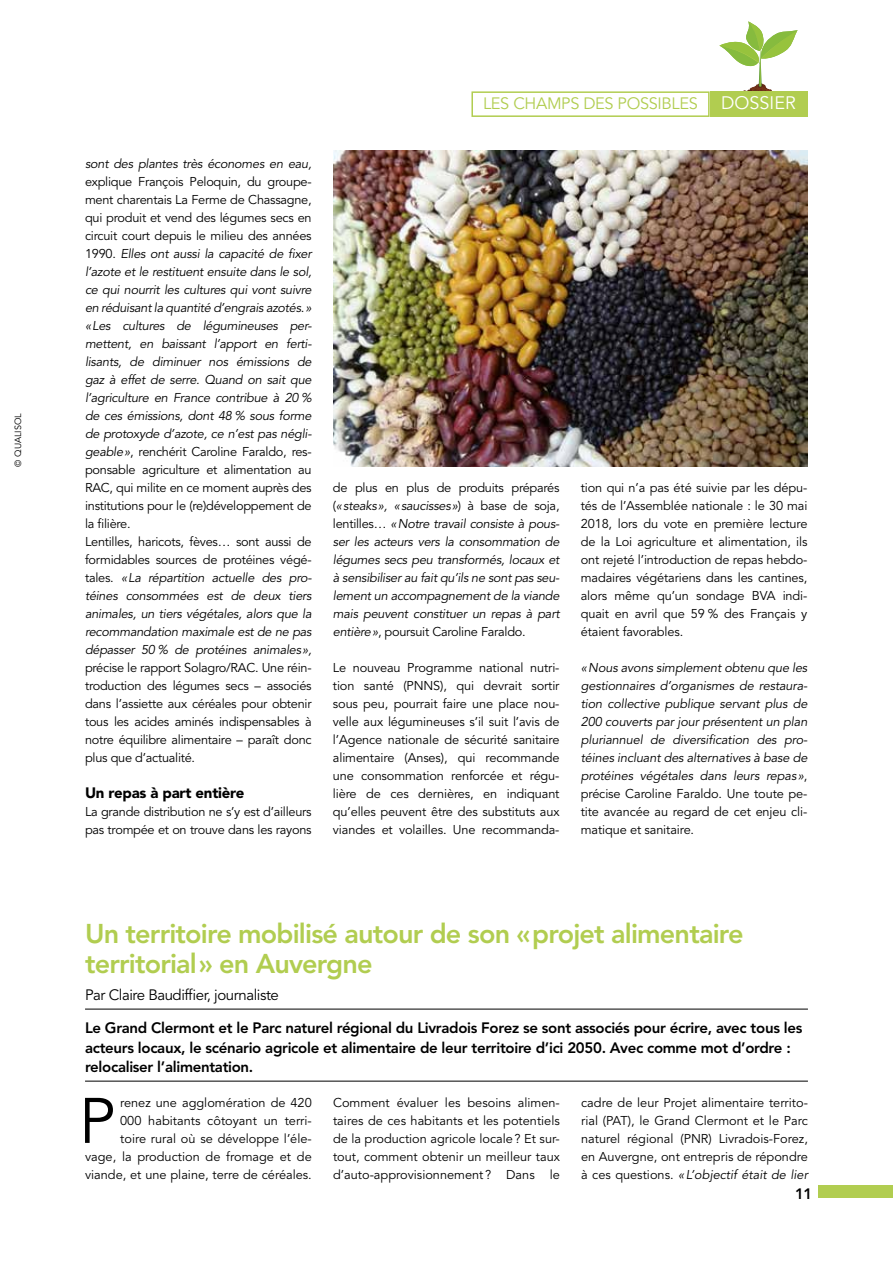
<style>
.page{position:relative;width:893px;height:1263px;background:#fff}
.page>*{position:absolute;margin:0;border:0;box-sizing:border-box;transform-origin:0 0}
.t1{font:63.6px "Avenir LT Std";color:#000}
.t2{font:800 27px/30px "Avenir LT Std";letter-spacing:-.03em;color:#b1cd50}
.t3{font:18px "Avenir LT Std";color:#fff}
.t4{font:16.35px "Avenir LT Std";letter-spacing:-.02em;color:#b1cd50}
.t5{font:800 15px/19.5px "Avenir LT Std";letter-spacing:-.02em;color:#000}
.t6{font:15px "Avenir LT Std";letter-spacing:-.03em;color:#000}
.t7{font:900 15px "Avenir LT Std";letter-spacing:-.015em;color:#000}
.t8{font:italic 12.75px/18px "Avenir LT Std";letter-spacing:-.02em;color:#000;text-align:justify}
.t9{font:12.75px/18px "Avenir LT Std";letter-spacing:-.01em;color:#000;text-align:justify}
.t10{font:9px "Avenir LT Std";color:#000}
.s1{font-style:normal}
.s2{font-style:italic}
</style>
<div class="page">
<svg style="left:719px;top:21px;width:79px;height:70px"></svg>
<div style="left:819px;top:1185px;width:74px;height:13px;background:#b1cd50"></div>
<img style="left:333px;top:150px;width:474px;height:317px">
<hr style="left:85px;top:1081px;width:723px;height:1px;background:#000">
<hr style="left:85px;top:1009px;width:723px;height:1px;background:#000">
<div style="left:471px;top:91px;width:239px;height:26px;border:2px solid #b1cd50"></div>
<div style="left:710px;top:91px;width:97px;height:26px;background:#b1cd50"></div>
<p class="t10" style="left:13px;top:467px;width:55px;rotate:-90deg">© QUALISOL</p>
<p class="t8" style="left:85px;top:155px;width:228px">sont des plantes très économes en eau,</p>
<p class="t8" style="left:85px;top:173px;width:228px;text-align:left"><span class="s1">explique François Peloquin, du groupe&shy;ment charentais La Ferme de Chassagne, qui produit et vend des légumes secs en circuit court depuis le milieu des années 1990.</span> Elles ont aussi la capacité de fixer l’azote et le restituent ensuite dans le sol, ce qui nourrit les cultures qui vont suivre en réduisant la quantité d’engrais azotés.» «Les cultures de légumineuses per&shy;mettent, en baissant l’apport en ferti&shy;lisants, de diminuer nos émissions de gaz à effet de serre. Quand on sait que l’agriculture en France contribue à 20 % de ces émissions, dont 48 % sous forme de protoxyde d’azote, ce n’est pas négli&shy;geable»<span class="s1">, renchérit Caroline Faraldo, res&shy;ponsable agriculture et alimentation au RAC, qui milite en ce moment auprès des institutions pour le (re)développement de la filière.<br>Lentilles, haricots, fèves… sont aussi de formidables sources de protéines végé&shy;tales.</span> «La répartition actuelle des pro&shy;téines consommées est de deux tiers animales, un tiers végétales, alors que la recommandation maximale est de ne pas dépasser 50 % de protéines animales»,</p>
<p class="t9" style="left:85px;top:659px;width:228px">précise le rapport Solagro/RAC. Une réin&shy;troduction des légumes secs – associés dans l’assiette aux céréales pour obtenir tous les acides aminés indispensables à notre équilibre alimentaire – paraît donc plus que d’actualité.</p>
<p class="t7" style="left:85px;top:784px;width:161px">Un repas à part entière</p>
<p class="t9" style="left:85px;top:803px;width:228px">La grande distribution ne s’y est d’ailleurs pas trompée et on trouve dans les rayons</p>
<p class="t4" style="left:483px;top:94px;width:216px">LES CHAMPS DES POSSIBLES</p>
<h3 class="t3" style="left:721px;top:93px;width:76px">DOSSIER</h3>
<p class="t8" style="left:333px;top:479px;width:228px"><span class="s1">de plus en plus de produits préparés (</span>«steaks», «saucisses»<span class="s1">) à base de soja, lentilles…</span> «Notre travail consiste à pous&shy;ser les acteurs vers la consommation de légumes secs peu transformés, locaux et à sensibiliser au fait qu’ils ne sont pas seu&shy;lement un accompagnement de la viande mais peuvent constituer un repas à part entière»<span class="s1">, poursuit Caroline Faraldo.</span></p>
<p class="t9" style="left:333px;top:659px;width:228px">Le nouveau Programme national nutri&shy;tion santé (PNNS), qui devrait sortir sous peu, pourrait faire une place nou&shy;velle aux légumineuses s’il suit l’avis de l’Agence nationale de sécurité sanitaire alimentaire (Anses), qui recommande une consommation renforcée et régu&shy;lière de ces dernières, en indiquant qu’elles peuvent être des substituts aux viandes et volailles. Une recommanda-</p>
<p class="t9" style="left:581px;top:479px;width:228px">tion qui n’a pas été suivie par les dépu&shy;tés de l’Assemblée nationale : le 30 mai 2018, lors du vote en première lecture de la Loi agriculture et alimentation, ils ont rejeté l’introduction de repas hebdo&shy;madaires végétariens dans les cantines, alors même qu’un sondage BVA indi&shy;quait en avril que 59 % des Français y étaient favorables.</p>
<p class="t8" style="left:581px;top:659px;width:228px">«Nous avons simplement obtenu que les gestionnaires d’organismes de restaura&shy;tion collective publique servant plus de 200 couverts par jour présentent un plan pluriannuel de diversification des pro&shy;téines incluant des alternatives à base de protéines végétales dans leurs repas»<span class="s1">, précise Caroline Faraldo. Une toute pe&shy;tite avancée au regard de cet enjeu cli&shy;matique et sanitaire.</span></p>
<h2 class="t2" style="left:85px;top:919px;width:660px">Un territoire mobilisé autour de son «projet alimentaire territorial» en Auvergne</h2>
<p class="t6" style="left:85px;top:986px;width:195px">Par Claire Baudiffier, journaliste</p>
<p class="t5" style="left:85px;top:1018px;width:719px">Le Grand Clermont et le Parc naturel régional du Livradois Forez se sont associés pour écrire, avec tous les acteurs locaux, le scénario agricole et alimentaire de leur territoire d’ici 2050. Avec comme mot d’ordre : relocaliser l’alimentation.</p>
<p class="t9" style="left:85px;top:1094px;width:228px;text-align:right">renez une agglomération de 420<br>000 habitants côtoyant un terri-<br>toire rural où se développe l’éle-<br>vage, la production de fromage et de viande, et une plaine, terre de céréales.</p>
<p class="t9" style="left:333px;top:1094px;width:228px">Comment évaluer les besoins alimen&shy;taires de ces habitants et les potentiels de la production agricole locale? Et sur&shy;tout, comment obtenir un meilleur taux d’auto-approvisionnement ? Dans le</p>
<p class="t9" style="left:581px;top:1094px;width:228px">cadre de leur Projet alimentaire territo&shy;rial (PAT), le Grand Clermont et le Parc naturel régional (PNR) Livradois-Forez, en Auvergne, ont entrepris de répondre à ces questions. <span class="s2">« L’objectif était de lier</span></p>
<h1 class="t1" style="left:79px;top:1084px;width:38px">P</h1>
<p class="t5" style="left:795px;top:1184px;width:19px">11</p>
</div>
